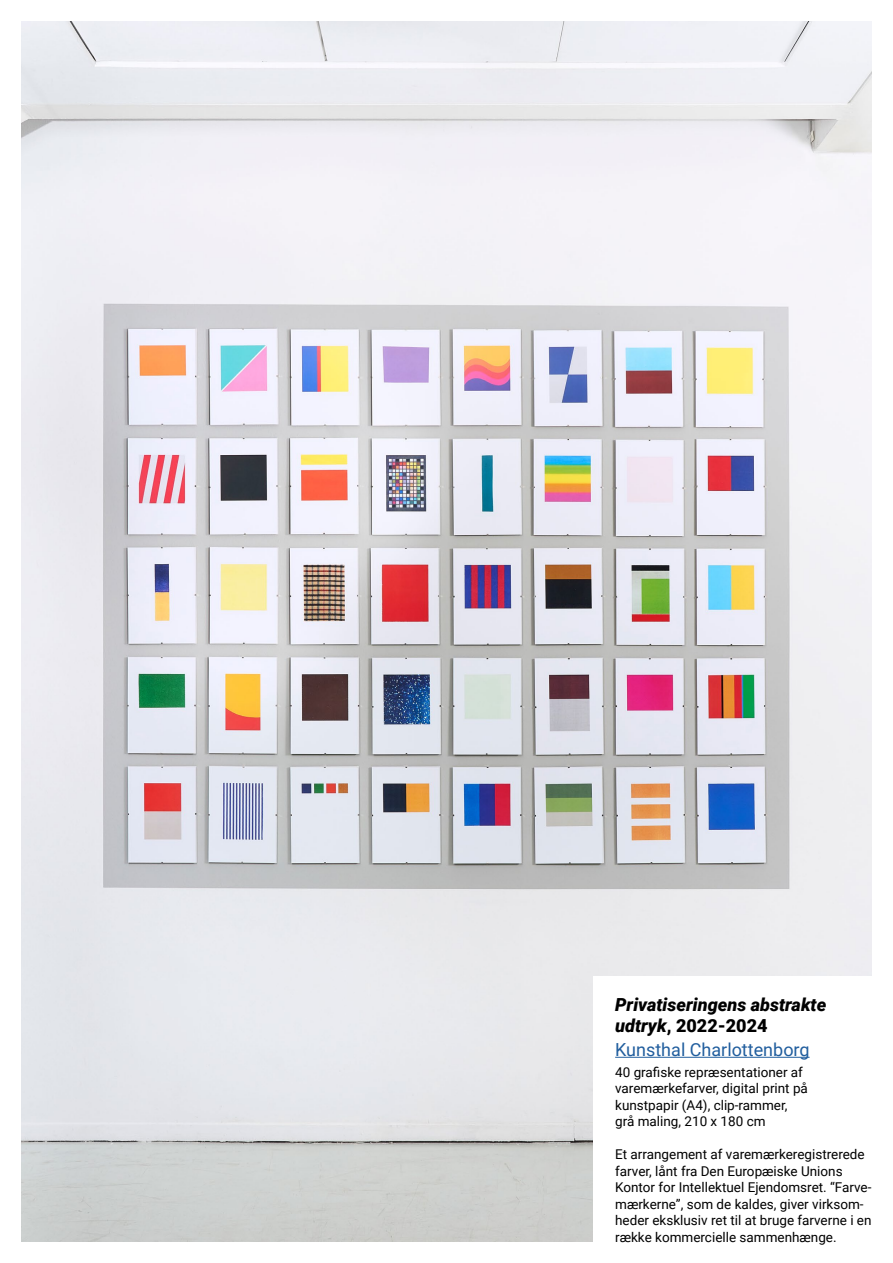
<style>
.page{position:relative;width:893px;height:1263px;background:#fff}
.page>*{position:absolute;margin:0;border:0;box-sizing:border-box;transform-origin:0 0}
.t1{font:italic 900 18px/21px "Roboto";color:#000}
.t2{font:18px "Roboto";color:#215e9e}
.t3{font:13.5px/16.5px "Roboto";color:#000}
.s1{font-style:normal}
</style>
<div class="page">
<img style="left:21px;top:21px;width:851px;height:1221px">
<div style="left:594px;top:976px;width:299px;height:287px;background:#fff"></div>
<hr style="left:615px;top:1057px;width:195px;height:1px;background:#215e9e">
<h1 class="t1" style="left:615px;top:993px;width:213px">Privatiseringens abstrakte udtryk<span class="s1">, 2022-2024</span></h1>
<h1 class="t2" style="left:615px;top:1037px;width:196px">Kunsthal Charlottenborg</h1>
<p class="t3" style="left:615px;top:1063px;width:194px">40 grafiske repræsentationer af varemærkefarver, digital print på kunstpapir (A4), clip-rammer, grå maling, 210 x 180 cm</p>
<p class="t3" style="left:615px;top:1146px;width:258px">Et arrangement af varemærkeregistrerede farver, lånt fra Den Europæiske Unions Kontor for Intellektuel Ejendomsret. “Farve&shy;mærkerne”, som de kaldes, giver virksom&shy;heder eksklusiv ret til at bruge farverne i en række kommercielle sammenhænge.</p>
</div>
